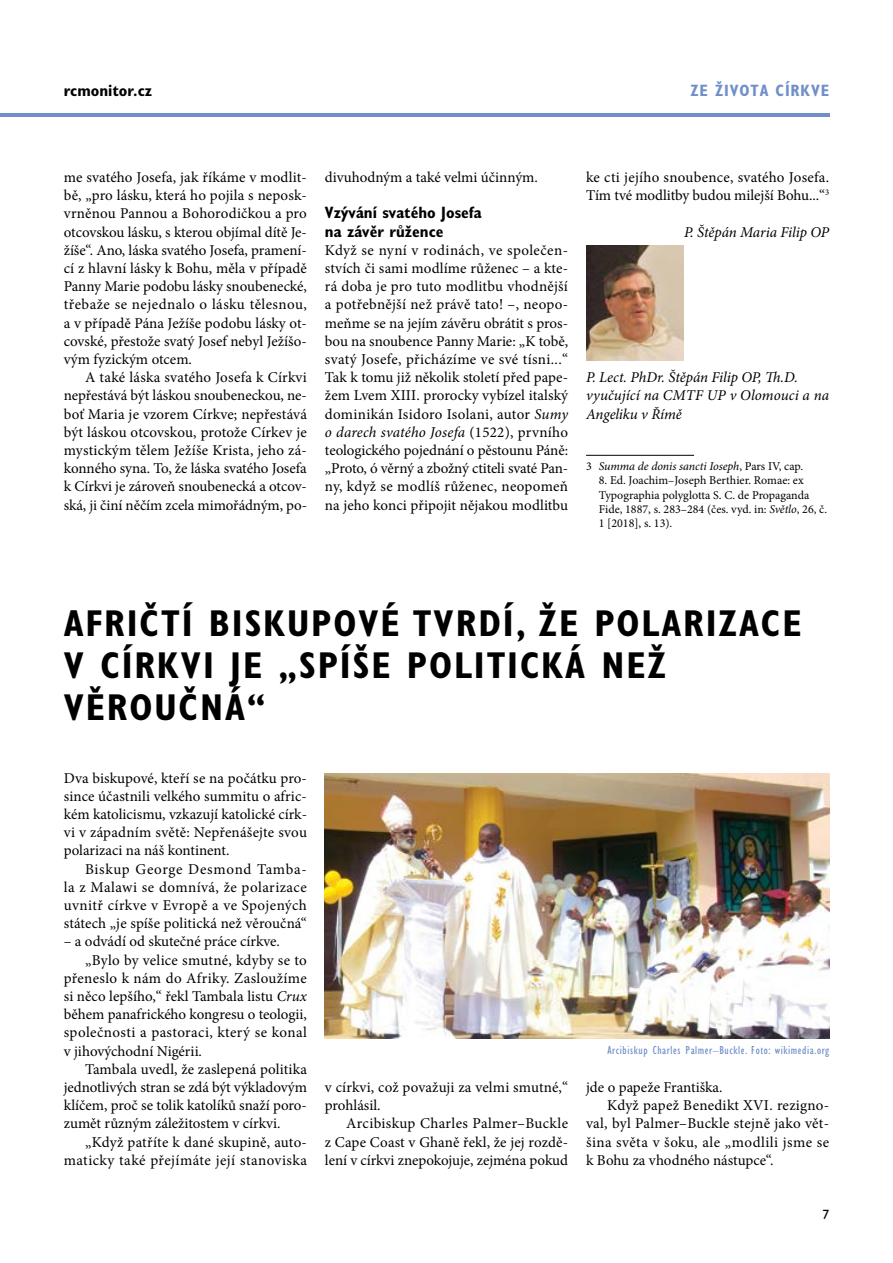
<style>
.page{position:relative;width:893px;height:1263px;background:#fff}
.page>*{position:absolute;margin:0;border:0;box-sizing:border-box;transform-origin:0 0}
.t1{font:700 condensed 37.5px "Gill Sans Std";letter-spacing:.05em;color:#000}
.t2{font:700 condensed 16.5px/18.1px "Gill Sans Std";color:#000}
.t3{font:700 condensed 16.5px "Gill Sans Std";letter-spacing:.075em;color:#708fc9}
.t4{font:15px/18.1px "Minion Pro";letter-spacing:.005em;color:#000;text-align:justify}
.t5{font:15px "Minion Pro";letter-spacing:.03em;color:#000}
.t6{font:italic 15px/18.1px "Minion Pro";letter-spacing:-.005em;color:#000}
.t7{font:15px "Minion Pro";letter-spacing:.025em;color:#000}
.t8{font:13.5px "Gill Sans Std";color:#000}
.t9{font:12px/14.4px "Minion Pro";color:#000}
.t10{font:condensed 12px "Gill Sans Std";letter-spacing:.05em;color:#708fc9}
.t11{font:italic 12px "Minion Pro";letter-spacing:-.005em;color:#000}
.s1{font-style:italic}
.s2{font-style:normal}
</style>
<div class="page">
<hr style="left:0;top:113px;width:829px;height:4px;background:#708fc9">
<hr style="left:586px;top:455px;width:108px;height:1px;background:#000">
<img style="left:586px;top:246px;width:98px;height:114px">
<img style="left:325px;top:774px;width:504px;height:265px">
<p class="t2" style="left:64px;top:82px;width:90px">RCMONITOR.CZ</p>
<p class="t3" style="left:690px;top:81px;width:44px">ZE ŽIVOTA</p>
<p class="t3" style="left:776px;top:81px;width:26px">CÍRKV</p>
<p class="t3" style="left:821px;top:81px;width:10px">E</p>
<p class="t4" style="left:64px;top:168px;width:245px">me svatého Josefa, jak říkáme v modlit&shy;bě, „pro lásku, která ho pojila s neposk&shy;vrněnou Pannou a Bohorodičkou a pro otcovskou lásku, s kterou objímal dítě Je&shy;žíše“. Ano, láska svatého Josefa, pramení&shy;cí z hlavní lásky k Bohu, měla v případě Panny Marie podobu lásky snoubenecké, třebaže se nejednalo o lásku tělesnou, a v případě Pána Ježíše podobu lásky ot&shy;covské, přestože svatý Josef nebyl Ježíšo&shy;vým fyzickým otcem.</p>
<p class="t4" style="left:64px;top:368px;width:245px;text-indent:21px">A také láska svatého Josefa k Církvi nepřestává být láskou snoubeneckou, ne&shy;boť Maria je vzorem Církve; nepřestává být láskou otcovskou, protože Církev je mystickým tělem Ježíše Krista, jeho zá&shy;konného syna. To, že láska svatého Josefa k Církvi je zároveň snoubenecká a otcov&shy;ská, ji činí něčím zcela mimořádným, po-</p>
<p class="t4" style="left:325px;top:168px;width:215px">divuhodným a také velmi účinným.</p>
<p class="t2" style="left:325px;top:204px;width:158px">VZÝVÁNÍ SVATÉHO JOSEFA<br>NA ZÁVĚR RŮŽENCE</p>
<p class="t4" style="left:325px;top:241px;width:245px">Když se nyní v rodinách, ve společen&shy;stvích či sami modlíme růženec – a kte&shy;rá doba je pro tuto modlitbu vhodnější a potřebnější než právě tato! –, neopo&shy;meňme se na jejím závěru obrátit s pros&shy;bou na snoubence Panny Marie: „K tobě, svatý Josefe, přicházíme ve své tísni...“ Tak k tomu již několik století před pape&shy;žem Lvem XIII. prorocky vybízel italský dominikán Isidoro Isolani, autor <span class="s1">Sumy o darech svatého Josefa</span> (1522), prvního teologického pojednání o pěstounu Páně: „Proto, ó věrný a zbožný ctiteli svaté Pan&shy;ny, když se modlíš růženec, neopomeň na jeho konci připojit nějakou modlitbu</p>
<p class="t4" style="left:586px;top:168px;width:245px">ke cti jejího snoubence, svatého Josefa.<br>Tím tvé modlitby budou milejší Bohu...“<sup>3</sup></p>
<p class="t6" style="left:684px;top:223px;width:147px">P. Štěpán Maria Filip OP</p>
<p class="t6" style="left:586px;top:368px;width:245px">P. Lect. PhDr. Štěpán Filip OP, Th.D. vyučující na CMTF UP v Olomouci a na<br>Angeliku v Římě</p>
<p class="t11" style="left:586px;top:458px;width:219px"><span class="s2">3</span> Summa de donis sancti Ioseph<span class="s2">, Pars IV, cap.</span></p>
<p class="t9" style="left:599px;top:473px;width:230px">8. Ed. Joachim–Joseph Berthier. Romae: ex Typographia polyglotta S. C. de Propaganda Fide, 1887, s. 283–284 (čes. vyd. in: <span class="s1">Světlo</span>, 26, č.<br>1 [2018], s. 13).</p>
<h1 class="t1" style="left:64px;top:601px;width:167px">AFRI ČTÍ BISKUPOV</h1>
<h1 class="t1" style="left:381px;top:601px;width:55px">É TVRD</h1>
<h1 class="t1" style="left:503px;top:601px;width:179px">Í, ŽE PO LARIZAC</h1>
<h1 class="t1" style="left:782px;top:601px;width:21px">E</h1>
<h1 class="t1" style="left:64px;top:643px;width:91px">V CÍRKVI</h1>
<h1 class="t1" style="left:230px;top:643px;width:262px">JE „SPÍŠE POLITICK</h1>
<h1 class="t1" style="left:565px;top:643px;width:102px">Á NEŽ</h1>
<h1 class="t1" style="left:64px;top:685px;width:66px">VĚROU</h1>
<h1 class="t1" style="left:179px;top:685px;width:88px">ČNÁ“</h1>
<p class="t4" style="left:64px;top:769px;width:245px">Dva biskupové, kteří se na počátku pro&shy;since účastnili velkého summitu o afric&shy;kém katolicismu, vzkazují katolické círk&shy;vi v západním světě: Nepřenášejte svou polarizaci na náš kontinent.</p>
<p class="t4" style="left:64px;top:860px;width:245px;text-indent:21px">Biskup George Desmond Tamba&shy;la z Malawi se domnívá, že polarizace uvnitř církve v Evropě a ve Spojených státech „je spíše politická než věroučná“</p>
<p class="t4" style="left:64px;top:932px;width:218px">– a odvádí od skutečné práce církve.</p>
<p class="t4" style="left:85px;top:951px;width:223px">„Bylo by velice smutné, kdyby se to</p>
<p class="t7" style="left:64px;top:968px;width:245px">přeneslo k nám do Afriky. Zasloužíme</p>
<p class="t4" style="left:64px;top:987px;width:245px">si něco lepšího,“ řekl Tambala listu <span class="s1">Crux</span></p>
<p class="t4" style="left:64px;top:1005px;width:245px">během panafrického kongresu o teologii,</p>
<p class="t5" style="left:64px;top:1022px;width:245px">společnosti a pastoraci, který se konal</p>
<p class="t4" style="left:64px;top:1042px;width:140px">v jihovýchodní Nigérii.</p>
<p class="t4" style="left:85px;top:1060px;width:223px">Tambala uvedl, že zaslepená politika</p>
<p class="t4" style="left:64px;top:1078px;width:245px">jednotlivých stran se zdá být výkladovým</p>
<p class="t4" style="left:64px;top:1096px;width:245px">klíčem, proč se tolik katolíků snaží poro-</p>
<p class="t4" style="left:64px;top:1114px;width:218px">zumět různým záležitostem v církvi.</p>
<p class="t4" style="left:85px;top:1133px;width:223px">„Když patříte k dané skupině, auto-</p>
<p class="t5" style="left:64px;top:1150px;width:245px">maticky také přejímáte její stanoviska</p>
<p class="t4" style="left:325px;top:1078px;width:245px">v církvi, což považuji za velmi smutné,“ prohlásil.</p>
<p class="t4" style="left:325px;top:1114px;width:245px;text-indent:21px">Arcibiskup Charles Palmer–Buckle z Cape Coast v Ghaně řekl, že jej rozdě&shy;lení v církvi znepokojuje, zejména pokud</p>
<p class="t10" style="left:607px;top:1044px;width:223px">Arcibiskup Charles Palmer–Buckle. Foto: wikimedia.org</p>
<p class="t4" style="left:586px;top:1078px;width:138px">jde o papeže Františka.</p>
<p class="t4" style="left:607px;top:1096px;width:223px">Když papež Benedikt XVI. rezigno-</p>
<p class="t4" style="left:586px;top:1114px;width:245px">val, byl Palmer–Buckle stejně jako vět-</p>
<p class="t5" style="left:586px;top:1132px;width:245px">šina světa v šoku, ale „modlili jsme se</p>
<p class="t4" style="left:586px;top:1151px;width:189px">k Bohu za vhodného nástupce“.</p>
<p class="t8" style="left:822px;top:1207px;width:8px">7</p>
</div>
